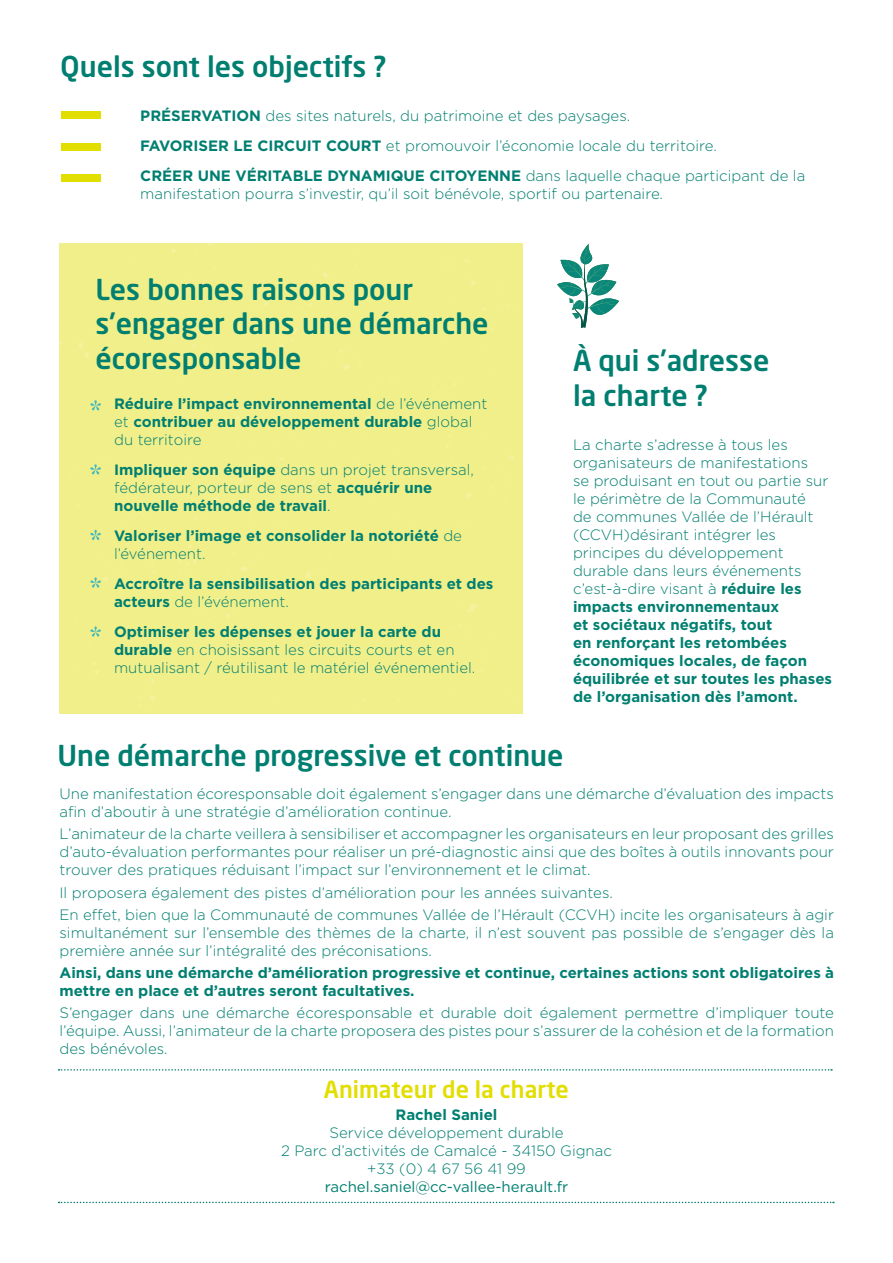
<style>
.page{position:relative;width:893px;height:1263px;background:#fff}
.page>*{position:absolute;margin:0;border:0;box-sizing:border-box;transform-origin:0 0}
.t1{font:500 28.5px/35px "Neo Sans W1 G";color:#007f71}
.t2{font:500 23.4px "Neo Sans W1 G";color:#e2de00}
.t3{font:300 15px/18px "Gotham";color:#007f71}
.t4{font:700 15px/18px "Gotham";color:#007f71}
.t5{font:15px "Gotham";color:#007f71}
.s1{font-weight:700}
.s2{font-weight:300}
</style>
<div class="page">
<svg style="left:90px;top:400px;width:11px;height:10px"></svg>
<svg style="left:90px;top:464px;width:11px;height:10px"></svg>
<svg style="left:90px;top:530px;width:11px;height:10px"></svg>
<svg style="left:90px;top:577px;width:11px;height:11px"></svg>
<svg style="left:90px;top:626px;width:11px;height:11px"></svg>
<div style="left:61px;top:111px;width:39px;height:7px;background:#e2de00"></div>
<div style="left:61px;top:144px;width:39px;height:7px;background:#e2de00"></div>
<div style="left:61px;top:174px;width:39px;height:8px;background:#e2de00"></div>
<svg style="left:59px;top:1069px;width:773px;height:1px"></svg>
<svg style="left:59px;top:1202px;width:775px;height:1px"></svg>
<svg style="left:557px;top:243px;width:62px;height:85px"></svg>
<h1 class="t1" style="left:60px;top:48px;width:327px">Quels sont les objectifs ?</h1>
<p class="t3" style="left:140px;top:100px;width:666px;line-height:30px"><span class="s1">PRÉSERVATION</span> des sites naturels, du patrimoine et des paysages.<br><span class="s1">FAVORISER LE CIRCUIT COURT</span> et promouvoir l’économie locale du territoire.<br><span class="s1">CRÉER UNE VÉRITABLE DYNAMIQUE CITOYENNE</span> dans laquelle chaque participant de la</p>
<p class="t3" style="left:140px;top:184px;width:524px">manifestation pourra s’investir, qu’il soit bénévole, sportif ou partenaire.</p>
<h1 class="t1" style="left:96px;top:271px;width:395px">Les bonnes raisons pour s’engager dans une démarche écoresponsable</h1>
<p class="t4" style="left:114px;top:394px;width:375px">Réduire l’impact environnemental <span class="s2">de l’événement et</span> contribuer au développement durable <span class="s2">global du territoire</span></p>
<p class="t4" style="left:114px;top:460px;width:361px">Impliquer son équipe <span class="s2">dans un projet transversal, fédérateur, porteur de sens et</span> acquérir une nouvelle méthode de travail<span class="s2">.</span></p>
<p class="t4" style="left:114px;top:526px;width:349px">Valoriser l’image et consolider la notoriété <span class="s2">de l’événement.</span></p>
<p class="t4" style="left:114px;top:574px;width:381px">Accroître la sensibilisation des participants et des acteurs <span class="s2">de l’événement.</span></p>
<p class="t3" style="left:114px;top:622px;width:363px"><span class="s1">Optimiser les dépenses et jouer la carte du durable</span> en choisissant les circuits courts et en mutualisant / réutilisant le matériel événementiel.</p>
<h1 class="t1" style="left:573px;top:343px;width:198px;line-height:34.2px">À qui s’adresse la charte ?</h1>
<p class="t3" style="left:573px;top:435px;width:261px">La charte s’adresse à tous les organisateurs de manifestations<br>se produisant en tout ou partie sur le périmètre de la Communauté<br>de communes Vallée de l’Hérault (CCVH)désirant intégrer les principes du développement durable dans leurs événements c’est-à-dire visant à <span class="s1">réduire les impacts environnementaux<br>et sociétaux négatifs, tout<br>en renforçant les retombées économiques locales, de façon équilibrée et sur toutes les phases de l’organisation dès l’amont.</span></p>
<h1 class="t1" style="left:57px;top:737px;width:507px">Une démarche progressive et continue</h1>
<p class="t3" style="left:60px;top:784px;width:776px">Une manifestation écoresponsable doit également s’engager dans une démarche d’évaluation des impacts afin d’aboutir à une stratégie d’amélioration continue.</p>
<p class="t3" style="left:60px;top:825px;width:776px;text-align:justify">L’animateur de la charte veillera à sensibiliser et accompagner les organisateurs en leur proposant des grilles d’auto-évaluation performantes pour réaliser un pré-diagnostic ainsi que des boîtes à outils innovants pour trouver des pratiques réduisant l’impact sur l’environnement et le climat.</p>
<p class="t3" style="left:60px;top:881px;width:776px;line-height:22.2px">Il proposera également des pistes d’amélioration pour les années suivantes.<br>En effet, bien que la Communauté de communes Vallée de l’Hérault (CCVH) incite les organisateurs à agir</p>
<p class="t3" style="left:60px;top:923px;width:776px">simultanément sur l’ensemble des thèmes de la charte, il n’est souvent pas possible de s’engager dès la première année sur l’intégralité des préconisations.</p>
<p class="t4" style="left:60px;top:964px;width:776px">Ainsi, dans une démarche d’amélioration progressive et continue, certaines actions sont obligatoires à mettre en place et d’autres seront facultatives.</p>
<p class="t3" style="left:60px;top:1004px;width:776px;text-align:justify">S’engager dans une démarche écoresponsable et durable doit également permettre d’impliquer toute l’équipe. Aussi, l’animateur de la charte proposera des pistes pour s’assurer de la cohésion et de la formation des bénévoles.</p>
<h2 class="t2" style="left:324px;top:1075px;width:247px">Animateur de la charte</h2>
<p class="t4" style="left:396px;top:1105px;width:103px">Rachel Saniel</p>
<p class="t3" style="left:281px;top:1123px;width:332px;text-align:center">Service développement durable<br>2 Parc d’activités de Camalcé - 34150 Gignac +33 (0) 4 67 56 41 99</p>
<p class="t5" style="left:325px;top:1177px;width:245px">rachel.saniel@cc-vallee-herault.fr</p>
</div>
